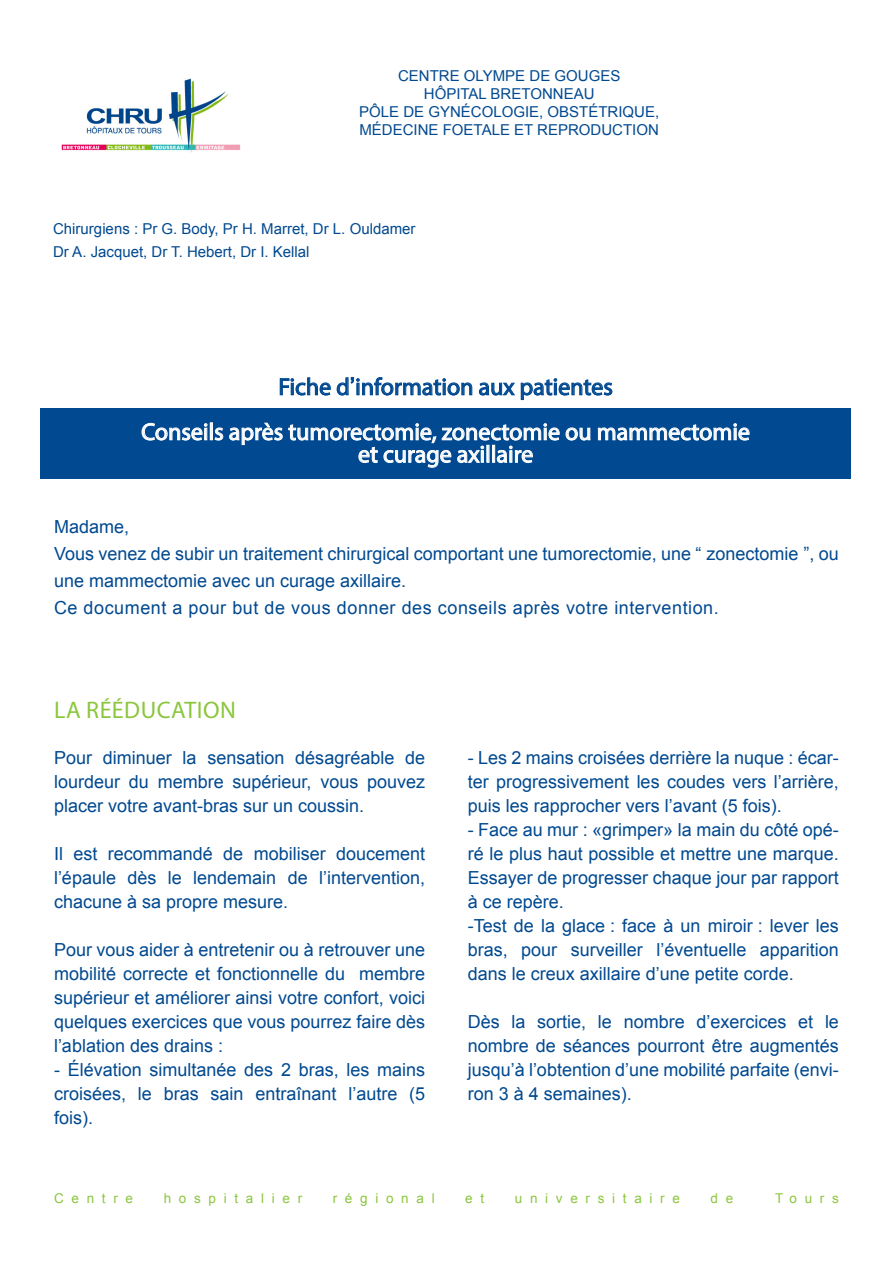
<style>
.page{position:relative;width:893px;height:1263px;background:#fff}
.page>*{position:absolute;margin:0;border:0;box-sizing:border-box;transform-origin:0 0}
.t1{font:24px "Myriad Pro";color:#fff}
.t2{font:24px "Myriad Pro";color:#014990}
.t3{font:24px "Myriad Pro";letter-spacing:.02em;color:#8bc63e}
.t4{font:18px/24px "Arial";color:#014990;text-align:justify}
.t5{font:18px "Arial";letter-spacing:.03em;color:#014990}
.t6{font:15px "Arial";color:#014990}
.t7{font:13.5px "Arial";letter-spacing:.57em;color:#8bc63e}
.s1{font-family:"Arial"}
</style>
<div class="page">
<div style="left:40px;top:409px;width:810px;height:70px;background:#014990"></div>
<svg style="left:141px;top:423px;width:66px;height:18px"></svg>
<div style="left:210px;top:422px;width:3px;height:18px;border:1px solid #fff"></div>
<svg style="left:214px;top:376px;width:536px;height:92px"></svg>
<img style="left:61px;top:79px;width:180px;height:74px">
<p class="t6" style="left:398px;top:66px;width:224px">CENTRE OLYMPE DE GOUGES</p>
<p class="t6" style="left:424px;top:84px;width:172px">HÔPITAL BRETONNEAU</p>
<p class="t6" style="left:359px;top:102px;width:302px">PÔLE DE GYNÉCOLOGIE, OBSTÉTRIQUE,</p>
<p class="t6" style="left:359px;top:120px;width:301px">MÉDECINE FOETALE ET REPRODUCTION</p>
<p class="t6" style="left:53px;top:219px;width:364px">Chirurgiens : Pr G. Body, Pr H. Marret, Dr L. Ouldamer</p>
<p class="t6" style="left:53px;top:242px;width:258px">Dr A. Jacquet, Dr T. Hebert, Dr I. Kellal</p>
<p class="t2" style="left:278px;top:372px;width:336px">Fiche d<span class="s1">’</span>information aux patientes</p>
<p class="t1" style="left:141px;top:417px;width:610px">Conseils après tumorectomie, zonectomie ou mammectomie</p>
<p class="t1" style="left:358px;top:439px;width:177px">et curage axillaire</p>
<p class="t4" style="left:54px;top:515px;width:77px">Madame,</p>
<p class="t4" style="left:54px;top:541px;width:786px;line-height:27px">Vous venez de subir un traitement chirurgical comportant une tumorectomie, une “ zonectomie ”, ou une mammectomie avec un curage axillaire.</p>
<p class="t5" style="left:54px;top:596px;width:666px">Ce document a pour but de vous donner des conseils après votre intervention.</p>
<p class="t3" style="left:54px;top:695px;width:183px">LA RÉÉDUCATION</p>
<p class="t4" style="left:54px;top:746px;width:373px">Pour diminuer la sensation désagréable de lourdeur du membre supérieur, vous pouvez placer votre avant-bras sur un coussin.</p>
<p class="t4" style="left:54px;top:842px;width:373px">Il est recommandé de mobiliser doucement l’épaule dès le lendemain de l’intervention, chacune à sa propre mesure.</p>
<p class="t4" style="left:54px;top:938px;width:373px">Pour vous aider à entretenir ou à retrouver une mobilité correcte et fonctionnelle du membre supérieur et améliorer ainsi votre confort, voici quelques exercices que vous pourrez faire dès l’ablation des drains :</p>
<p class="t4" style="left:54px;top:1058px;width:373px">- Élévation simultanée des 2 bras, les mains croisées, le bras sain entraînant l’autre (5 fois).</p>
<p class="t4" style="left:468px;top:746px;width:373px">- Les 2 mains croisées derrière la nuque : écar&shy;ter progressivement les coudes vers l’arrière, puis les rapprocher vers l’avant (5 fois).</p>
<p class="t4" style="left:468px;top:818px;width:373px">- Face au mur : «grimper» la main du côté opé&shy;ré le plus haut possible et mettre une marque.<br>Essayer de progresser chaque jour par rapport à ce repère.</p>
<p class="t4" style="left:468px;top:914px;width:373px">-Test de la glace : face à un miroir : lever les bras, pour surveiller l’éventuelle apparition dans le creux axillaire d’une petite corde.</p>
<p class="t4" style="left:468px;top:1010px;width:373px">Dès la sortie, le nombre d’exercices et le nombre de séances pourront être augmentés jusqu’à l’obtention d’une mobilité parfaite (envi&shy;ron 3 à 4 semaines).</p>
<p class="t7" style="left:54px;top:1189px;width:80px">Centre</p>
<p class="t7" style="left:164px;top:1189px;width:140px">hospitalier</p>
<p class="t7" style="left:333px;top:1189px;width:103px">régional</p>
<p class="t7" style="left:465px;top:1189px;width:20px">e t</p>
<p class="t7" style="left:515px;top:1189px;width:167px">universitaire</p>
<p class="t7" style="left:710px;top:1189px;width:24px">d e</p>
<p class="t7" style="left:775px;top:1189px;width:65px">Tours</p>
</div>
